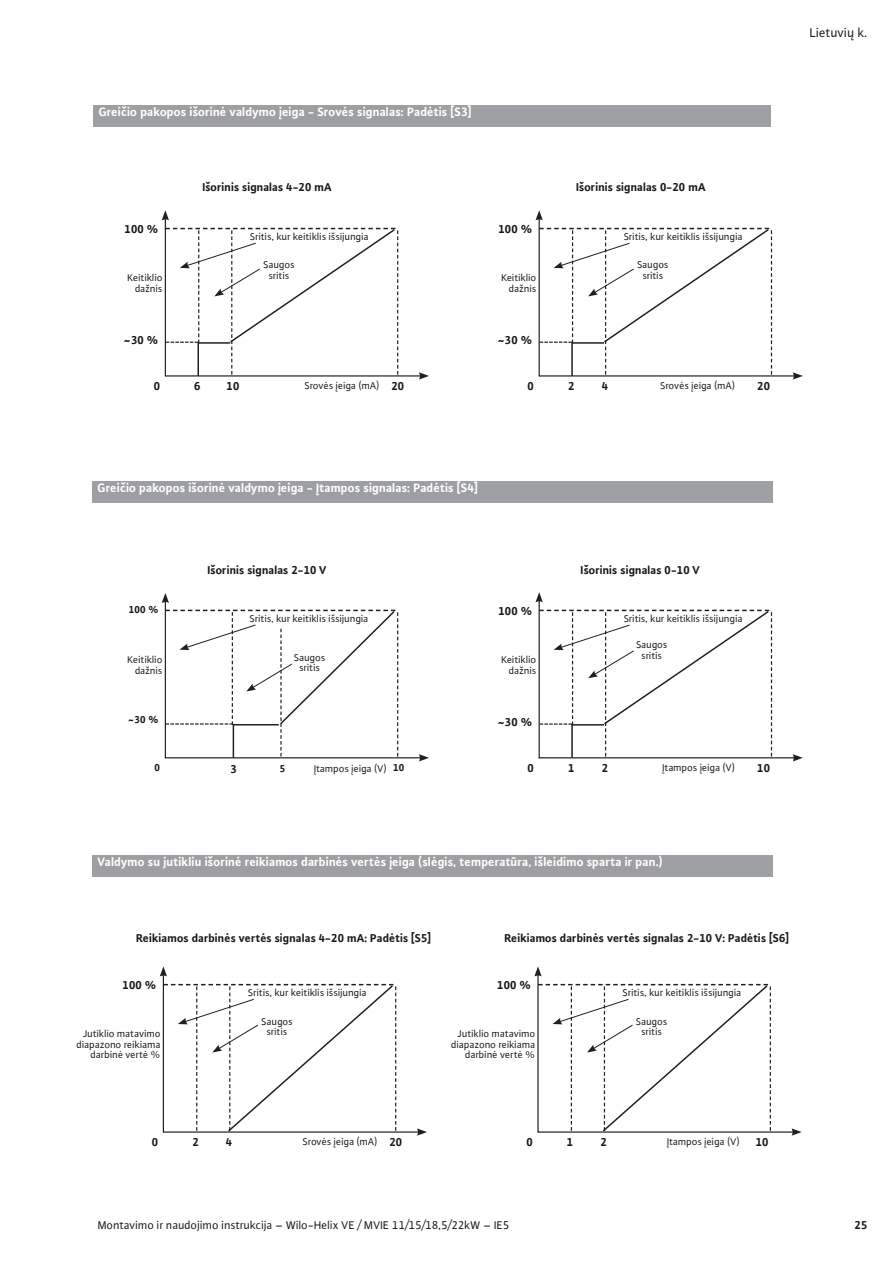
<style>
.page{position:relative;width:893px;height:1263px;background:#fff}
.page>*{position:absolute;margin:0;border:0;box-sizing:border-box;transform-origin:0 0}
.t1{font:13.5px "WILO Plus Global";color:#16191b}
.t2{font:700 12.75px "WILO Plus Global";color:#fff}
.t3{font:700 12px "WILO Plus Global";color:#16191b}
.t4{font:12px "WILO Plus Global";color:#16191b}
.t5{font:10.5px/10.5px "WILO Plus Global";color:#16191b;text-align:right}
.t6{font:700 10.5px "WILO Plus Global";color:#16191b}
.s1{font-weight:700;font-size:12px}
.s2{font-weight:700}
</style>
<div class="page">
<div style="left:93px;top:105px;width:678px;height:22px;background:#9d9fa2"></div>
<div style="left:92px;top:482px;width:680px;height:21px;background:#9d9fa2"></div>
<div style="left:92px;top:855px;width:680px;height:21px;background:#9d9fa2"></div>
<hr style="left:163px;top:1131px;width:256px;height:2px;background:#231f20">
<svg style="left:417px;top:1128px;width:10px;height:8px"></svg>
<hr style="left:163px;top:974px;width:1px;height:158px;background:#231f20">
<svg style="left:160px;top:966px;width:7px;height:10px"></svg>
<svg style="left:163px;top:984px;width:233px;height:149px"></svg>
<hr style="left:538px;top:1131px;width:256px;height:2px;background:#231f20">
<svg style="left:791px;top:1128px;width:11px;height:8px"></svg>
<hr style="left:537px;top:974px;width:2px;height:158px;background:#231f20">
<svg style="left:534px;top:966px;width:8px;height:10px"></svg>
<svg style="left:538px;top:984px;width:233px;height:149px"></svg>
<hr style="left:165px;top:375px;width:256px;height:2px;background:#231f20">
<svg style="left:419px;top:372px;width:10px;height:8px"></svg>
<hr style="left:165px;top:218px;width:1px;height:158px;background:#231f20">
<svg style="left:162px;top:210px;width:7px;height:10px"></svg>
<hr style="left:165px;top:757px;width:256px;height:1px;background:#231f20">
<svg style="left:419px;top:754px;width:10px;height:7px"></svg>
<hr style="left:165px;top:601px;width:1px;height:157px;background:#231f20">
<svg style="left:162px;top:593px;width:7px;height:10px"></svg>
<svg style="left:165px;top:228px;width:233px;height:149px"></svg>
<svg style="left:165px;top:609px;width:233px;height:150px"></svg>
<hr style="left:539px;top:375px;width:256px;height:2px;background:#231f20">
<svg style="left:793px;top:372px;width:10px;height:8px"></svg>
<hr style="left:539px;top:757px;width:256px;height:1px;background:#231f20">
<svg style="left:793px;top:754px;width:10px;height:7px"></svg>
<hr style="left:539px;top:218px;width:1px;height:158px;background:#231f20">
<svg style="left:535px;top:210px;width:8px;height:10px"></svg>
<hr style="left:539px;top:600px;width:1px;height:158px;background:#231f20">
<svg style="left:535px;top:592px;width:8px;height:10px"></svg>
<svg style="left:539px;top:228px;width:233px;height:149px"></svg>
<svg style="left:539px;top:609px;width:233px;height:150px"></svg>
<p class="t1" style="left:810px;top:24px;width:59px">Lietuvių k.</p>
<p class="t2" style="left:99px;top:104px;width:375px">Greičio pakopos išorinė valdymo įeiga - Srovės signalas: Padėtis [S3]</p>
<p class="t3" style="left:202px;top:180px;width:131px">Išorinis signalas 4-20 mA</p>
<p class="t3" style="left:576px;top:180px;width:131px">Išorinis signalas 0-20 mA</p>
<p class="t3" style="left:125px;top:221px;width:36px">100 %</p>
<p class="t5" style="left:128px;top:272px;width:37px">Keitiklio dažnis</p>
<p class="t5" style="left:250px;top:231px;width:120px">Sritis, kur keitiklis išsijungia</p>
<p class="t5" style="left:264px;top:260px;width:33px;text-align:center">Saugos sritis</p>
<p class="t3" style="left:498px;top:221px;width:36px">100 %</p>
<p class="t5" style="left:501px;top:272px;width:37px">Keitiklio dažnis</p>
<p class="t5" style="left:624px;top:231px;width:120px">Sritis, kur keitiklis išsijungia</p>
<p class="t5" style="left:637px;top:260px;width:33px;text-align:center">Saugos sritis</p>
<p class="t3" style="left:124px;top:333px;width:36px">~30 %</p>
<p class="t3" style="left:498px;top:333px;width:36px">~30 %</p>
<p class="t3" style="left:154px;top:379px;width:8px">0</p>
<p class="t3" style="left:194px;top:379px;width:8px">6</p>
<p class="t3" style="left:227px;top:379px;width:14px">10</p>
<p class="t5" style="left:305px;top:380px;width:101px">Srovės įeiga (mA) <span class="s1">20</span></p>
<p class="t3" style="left:528px;top:379px;width:8px">0</p>
<p class="t3" style="left:568px;top:379px;width:8px">2</p>
<p class="t3" style="left:602px;top:379px;width:8px">4</p>
<p class="t5" style="left:661px;top:380px;width:76px">Srovės įeiga (mA)</p>
<p class="t3" style="left:757px;top:379px;width:14px">20</p>
<p class="t2" style="left:98px;top:480px;width:382px">Greičio pakopos išorinė valdymo įeiga - Įtampos signalas: Padėtis [S4]</p>
<p class="t3" style="left:208px;top:563px;width:121px">Išorinis signalas 2-10 V</p>
<p class="t3" style="left:581px;top:563px;width:121px">Išorinis signalas 0-10 V</p>
<p class="t6" style="left:129px;top:604px;width:31px">100 %</p>
<p class="t5" style="left:128px;top:654px;width:37px">Keitiklio dažnis</p>
<p class="t5" style="left:250px;top:613px;width:120px">Sritis, kur keitiklis išsijungia</p>
<p class="t5" style="left:294px;top:652px;width:33px;text-align:center">Saugos sritis</p>
<p class="t3" style="left:498px;top:603px;width:36px">100 %</p>
<p class="t5" style="left:501px;top:654px;width:37px">Keitiklio dažnis</p>
<p class="t5" style="left:624px;top:613px;width:120px">Sritis, kur keitiklis išsijungia</p>
<p class="t5" style="left:636px;top:639px;width:33px;text-align:center">Saugos sritis</p>
<p class="t6" style="left:128px;top:713px;width:32px">~30 %</p>
<p class="t3" style="left:498px;top:715px;width:36px">~30 %</p>
<p class="t6" style="left:155px;top:761px;width:7px">0</p>
<p class="t5" style="left:314px;top:763px;width:92px">Įtampos įeiga (V) <span class="s2">10</span></p>
<p class="t3" style="left:230px;top:761px;width:8px">3</p>
<p class="t6" style="left:280px;top:762px;width:7px">5</p>
<p class="t3" style="left:528px;top:761px;width:8px">0</p>
<p class="t3" style="left:568px;top:761px;width:8px">1</p>
<p class="t3" style="left:602px;top:761px;width:8px">2</p>
<p class="t5" style="left:662px;top:762px;width:74px">Įtampos įeiga (V)</p>
<p class="t3" style="left:757px;top:761px;width:14px">10</p>
<p class="t2" style="left:98px;top:854px;width:567px">Valdymo su jutikliu išorinė reikiamos darbinės vertės įeiga (slėgis, temperatūra, išleidimo sparta ir pan.)</p>
<p class="t3" style="left:136px;top:931px;width:297px">Reikiamos darbinės vertės signalas 4-20 mA: Padėtis [S5]</p>
<p class="t3" style="left:504px;top:931px;width:286px">Reikiamos darbinės vertės signalas 2-10 V: Padėtis [S6]</p>
<p class="t3" style="left:123px;top:977px;width:36px">100 %</p>
<p class="t5" style="left:77px;top:1028px;width:86px">Jutiklio matavimo diapazono reikiama darbinė vertė %</p>
<p class="t5" style="left:248px;top:987px;width:120px">Sritis, kur keitiklis išsijungia</p>
<p class="t5" style="left:262px;top:1016px;width:33px;text-align:center">Saugos sritis</p>
<p class="t3" style="left:497px;top:977px;width:36px">100 %</p>
<p class="t5" style="left:451px;top:1028px;width:86px">Jutiklio matavimo diapazono reikiama darbinė vertė %</p>
<p class="t5" style="left:623px;top:987px;width:120px">Sritis, kur keitiklis išsijungia</p>
<p class="t5" style="left:636px;top:1016px;width:33px;text-align:center">Saugos sritis</p>
<p class="t3" style="left:152px;top:1135px;width:8px">0</p>
<p class="t3" style="left:192px;top:1135px;width:8px">2</p>
<p class="t3" style="left:226px;top:1135px;width:8px">4</p>
<p class="t5" style="left:303px;top:1136px;width:101px">Srovės įeiga (mA) <span class="s1">20</span></p>
<p class="t3" style="left:526px;top:1135px;width:8px">0</p>
<p class="t3" style="left:567px;top:1135px;width:8px">1</p>
<p class="t3" style="left:601px;top:1135px;width:8px">2</p>
<p class="t5" style="left:667px;top:1136px;width:74px">Įtampos įeiga (V)</p>
<p class="t3" style="left:756px;top:1135px;width:14px">10</p>
<p class="t4" style="left:98px;top:1218px;width:413px">Montavimo ir naudojimo instrukcija – Wilo-Helix VE / MVIE 11/15/18,5/22kW – IE5</p>
<p class="t3" style="left:854px;top:1218px;width:14px">25</p>
</div>
